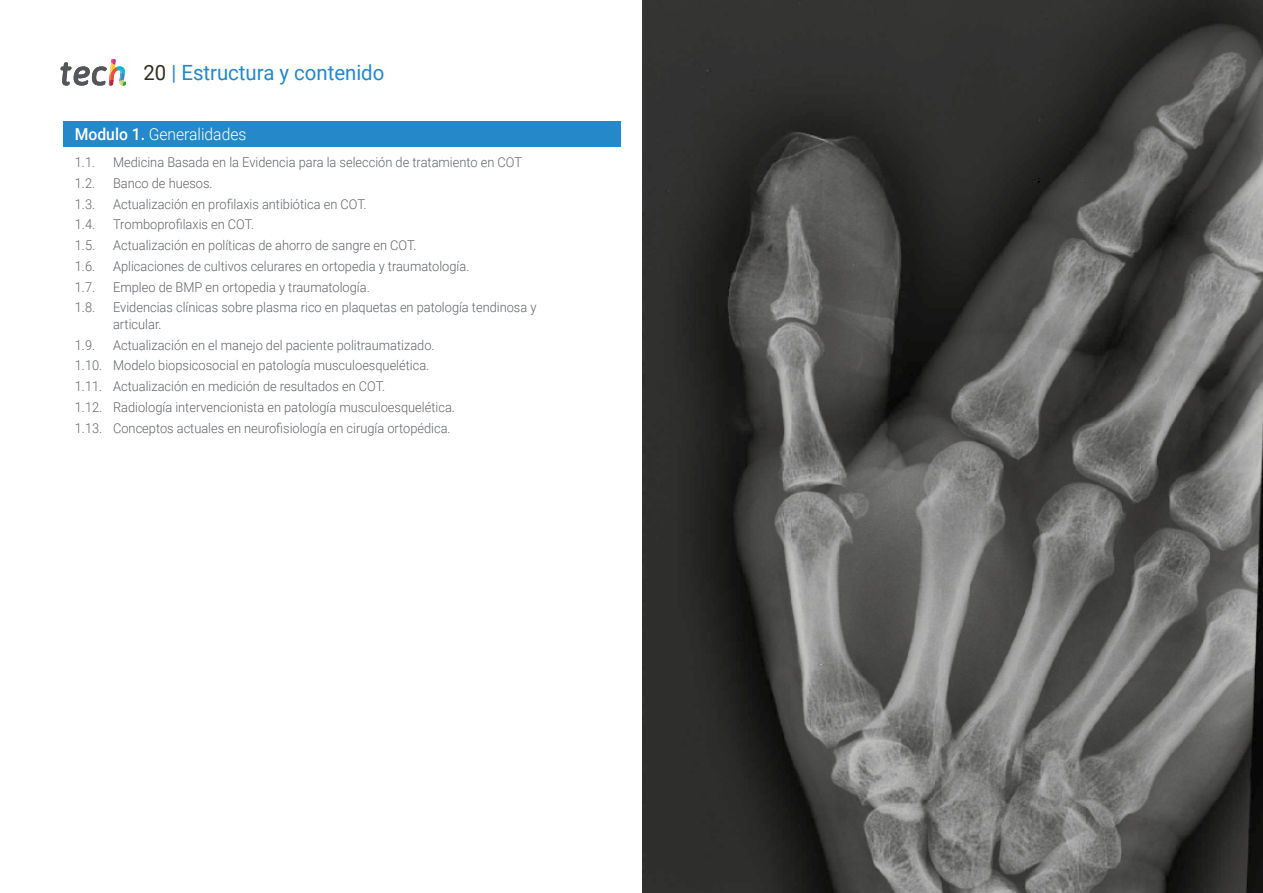
<style>
.page{position:relative;width:1263px;height:893px;background:#fff}
.page>*{position:absolute;margin:0;border:0;box-sizing:border-box;transform-origin:0 0}
.t1{font:21px "Roboto";color:#2488c9}
.t2{font:300 16.5px "Roboto";color:#fff;scale:.95 1}
.t3{font:300 13.5px/20.7px "Roboto";color:#61646a;scale:.95 1}
.s1{color:#312e20}
.s2{font-weight:500}
</style>
<div class="page">
<img style="left:642px;top:0;width:621px;height:893px">
<div style="left:64px;top:121px;width:557px;height:25px;background:#2488c9"></div>
<svg style="left:61px;top:59px;width:65px;height:27px"></svg>
<h1 class="t1" style="left:144px;top:57px;width:242px"><span class="s1">20</span> | Estructura y contenido</h1>
<p class="t2" style="left:75px;top:123px;width:182px"><span class="s2">Modulo 1.</span> Generalidades</p>
<p class="t3" style="left:75px;top:151px;width:23px">1.1.</p>
<p class="t3" style="left:113px;top:151px;width:432px">Medicina Basada en la Evidencia para la selección de tratamiento en COT</p>
<p class="t3" style="left:75px;top:172px;width:23px">1.2.</p>
<p class="t3" style="left:113px;top:172px;width:106px">Banco de huesos.</p>
<p class="t3" style="left:75px;top:193px;width:23px">1.3.</p>
<p class="t3" style="left:113px;top:193px;width:268px">Actualización en profilaxis antibiótica en COT.</p>
<p class="t3" style="left:75px;top:214px;width:23px">1.4.</p>
<p class="t3" style="left:113px;top:214px;width:150px">Tromboprofilaxis en COT.</p>
<p class="t3" style="left:75px;top:234px;width:23px">1.5.</p>
<p class="t3" style="left:113px;top:234px;width:321px">Actualización en políticas de ahorro de sangre en COT.</p>
<p class="t3" style="left:75px;top:255px;width:23px">1.6.</p>
<p class="t3" style="left:113px;top:255px;width:376px">Aplicaciones de cultivos celurares en ortopedia y traumatología.</p>
<p class="t3" style="left:75px;top:276px;width:23px">1.7.</p>
<p class="t3" style="left:113px;top:276px;width:272px">Empleo de BMP en ortopedia y traumatología.</p>
<p class="t3" style="left:75px;top:297px;width:23px">1.8.</p>
<p class="t3" style="left:113px;top:299px;width:447px;line-height:16.5px">Evidencias clínicas sobre plasma rico en plaquetas en patología tendinosa y articular.</p>
<p class="t3" style="left:75px;top:334px;width:23px">1.9.</p>
<p class="t3" style="left:75px;top:334px;width:402px;text-indent:38px">Actualización en el manejo del paciente politraumatizado.<br>1.10. Modelo biopsicosocial en patología musculoesquelética.<br>1.11. Actualización en medición de resultados en COT.<br>1.12. Radiología intervencionista en patología musculoesquelética.<br>1.13. Conceptos actuales en neurofisiología en cirugía ortopédica.</p>
</div>
